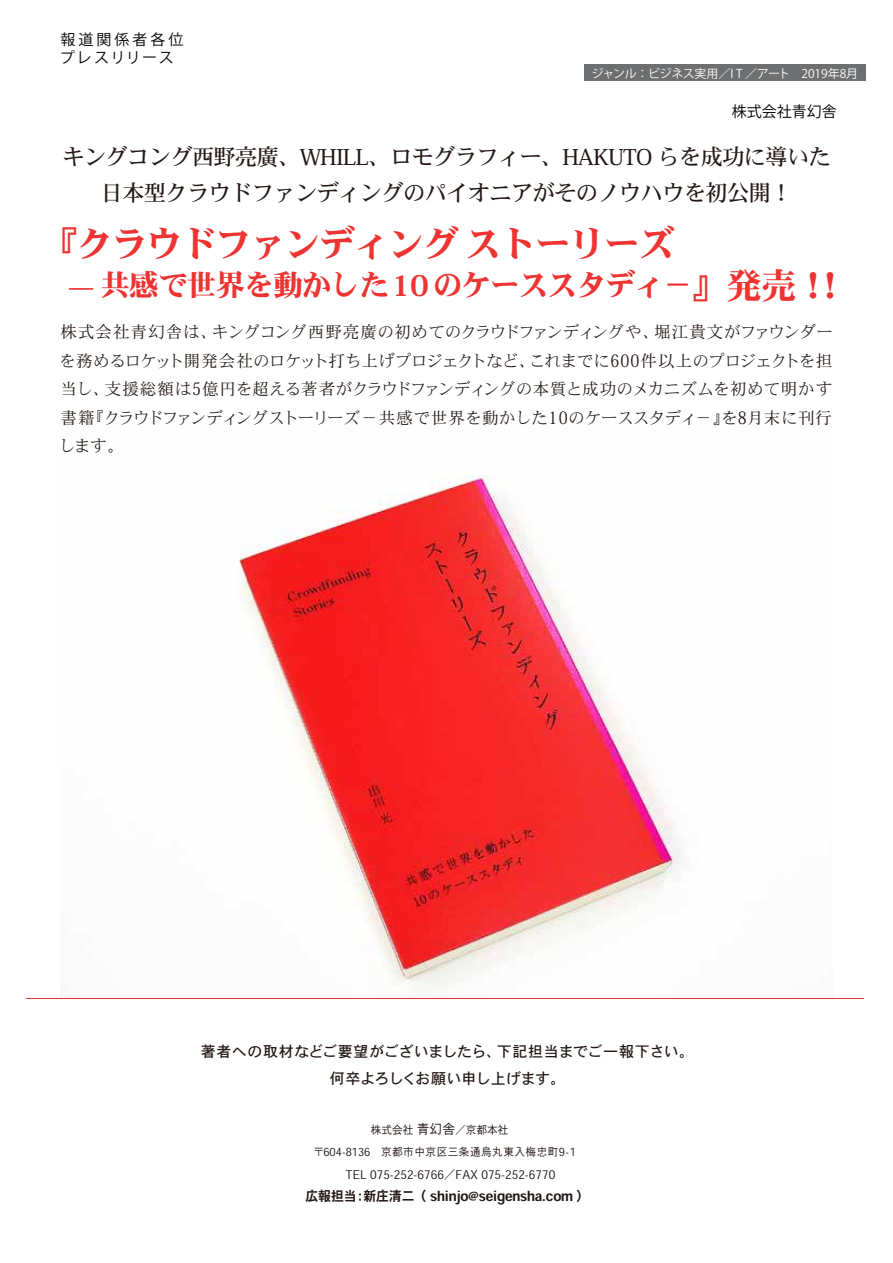
<style>
.page{position:relative;width:893px;height:1263px;background:#fff}
.page>*{position:absolute;margin:0;border:0;box-sizing:border-box;transform-origin:0 0}
.t1{font:36px "Heisei Min Std W9";letter-spacing:-.04em;color:#ed3432}
.t2{font:30px "Heisei Min Std W9";letter-spacing:-.04em;color:#ed3432}
.t3{font:22.5px/36px "Heisei Min Std W5";letter-spacing:-.04em;color:#231815;text-align:center}
.t4{font:16.5px/28.5px "Heisei Min Std W3";letter-spacing:-.015em;color:#231815;text-align:justify}
.t5{font:15px/27px "Heisei Kaku Go Std W5";color:#231815;text-align:center}
.t6{font:15px/18px "Koz Go Pr 6 N";letter-spacing:.18em;color:#000}
.t7{font:15px "Koz Go Pr 6 N";color:#000}
.t8{font:13.5px "Heisei Kaku Go Std W7";color:#231815;scale:.95 1}
.t9{font:12px "Heisei Kaku Go Std W3";color:#231815;scale:.95 1}
.t10{font:12px "Koz Go Pr 6 N";letter-spacing:-.025em;color:#fff}
.t11{font:11.25px/22.5px "Heisei Kaku Go Std W3";letter-spacing:.04em;color:#231815;text-align:center;scale:.95 1}
.s1{font-size:36px}
.s2{font-size:18px}
.s3{font-size:13.5px}
</style>
<div class="page">
<div style="left:584px;top:64px;width:281px;height:17px;background:#6d6f71"></div>
<img style="left:60px;top:475px;width:772px;height:523px">
<hr style="left:26px;top:998px;width:838px;height:1px;background:#dd3834">
<p class="t6" style="left:60px;top:31px;width:125px">報道関係者各位プレスリリース</p>
<p class="t10" style="left:592px;top:66px;width:268px">ジャンル ： ビジネス実用／I T ／アート　2019年8月</p>
<p class="t7" style="left:732px;top:103px;width:106px">株式会社青幻舎</p>
<h3 class="t3" style="left:62px;top:138px;width:770px">キングコング西野亮廣、WHILL、ロモグラフィー、HAKUTO らを成功に導いた日本型クラウドファンディングのパイオニアがそのノウハウを初公開！</h3>
<h1 class="t1" style="left:42px;top:220px;width:633px">『クラウドファンディング ストーリーズ</h1>
<h2 class="t2" style="left:68px;top:266px;width:782px">̶ 共感で世界を動かした 10のケーススタディ－<span class="s1">』発売！！</span></h2>
<p class="t4" style="left:59px;top:318px;width:775px">株式会社青幻舎は、キングコング西野亮廣の初めてのクラウドファンディングや、堀江貴文がファウンダーを務めるロケット開発会社のロケット打ち上げプロジェクトなど、これまでに<span class="s2">600</span>件以上のプロジェクトを担当し、支援総額は<span class="s2">5</span>億円を超える著者がクラウドファンディングの本質と成功のメカニズムを初めて明かす書籍『クラウドファンディングストーリーズ－共感で世界を動かした<span class="s2">10</span>のケーススタディ－』を<span class="s2">8</span>月末に刊行します。</p>
<p class="t5" style="left:201px;top:1038px;width:495px">著者への取材などご要望がございましたら、下記担当までご一報下さい。何卒よろしくお願い申し上げます。</p>
<p class="t11" style="left:313px;top:1118px;width:278px">株式会社 <span class="s3">青幻舎</span>／京都本社　<br>〒604-8136　京都市中京区三条通烏丸東入梅忠町9-1</p>
<p class="t9" style="left:346px;top:1166px;width:222px">TEL 075-252-6766／FAX 075-252-6770</p>
<p class="t8" style="left:305px;top:1188px;width:300px">広報担当：新庄清二 （ shinjo@seigensha.com ）</p>
</div>
